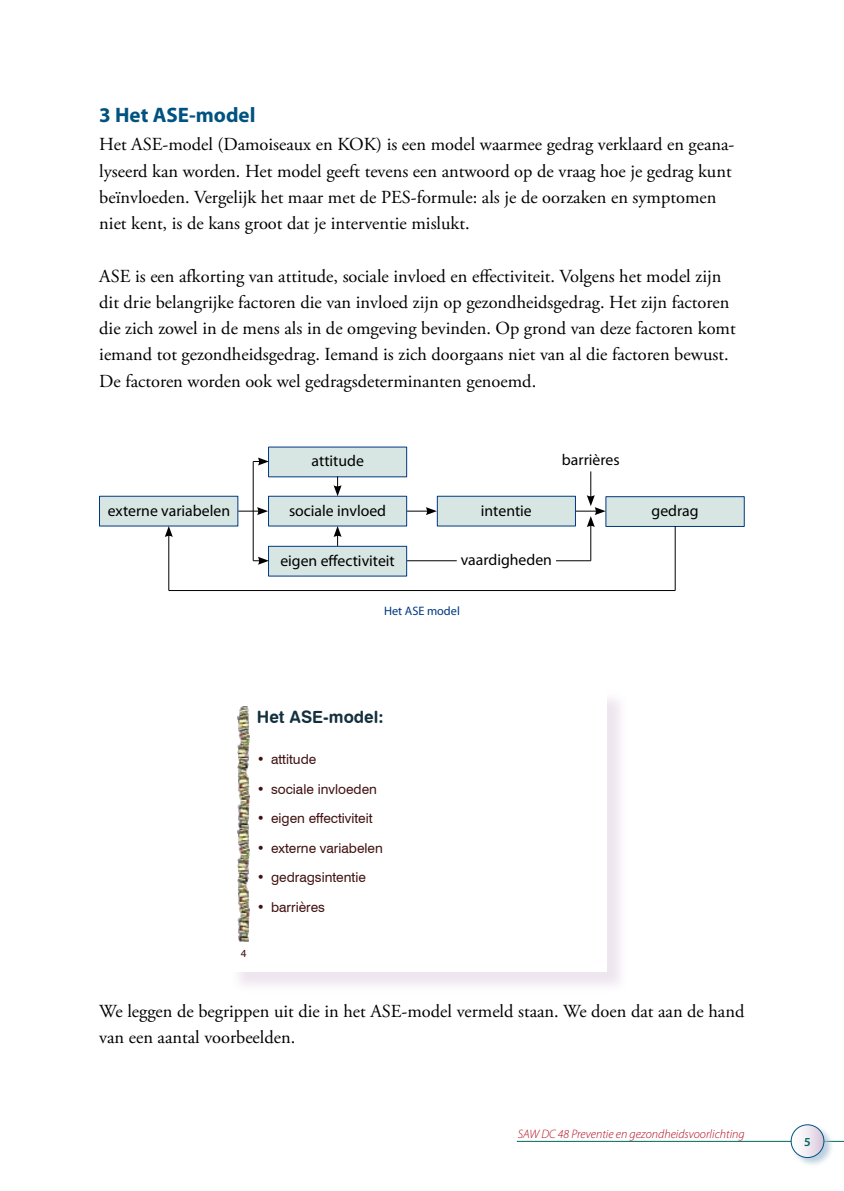
<style>
.page{position:relative;width:844px;height:1191px;background:#fff}
.page>*{position:absolute;margin:0;border:0;box-sizing:border-box;transform-origin:0 0}
.t1{font:700 21px "Myriad Pro";color:#005380}
.t2{font:18.38px/26.2px "Adobe Garamond Pro";color:#000}
.t3{font:16.8px "Swiss 721 BT Bold Rounded";color:#142f3e}
.t4{font:15.75px "Myriad Pro";color:#000}
.t5{font:13.65px "Swiss 721 BT";color:#411111}
.t6{font:italic 300 12.25px "Myriad Pro";color:#b3071b}
.t7{font:12.25px "Myriad Pro";color:#003882}
.t8{font:600 12.25px "Myriad Pro";color:#00685b}
.t9{font:10.5px "Swiss 721 BT";color:#411111}
</style>
<div class="page">
<div style="left:99px;top:496px;width:139px;height:30px;background:#d7e6e2;border:1px solid #003882"></div>
<div style="left:268px;top:446px;width:139px;height:31px;background:#d7e6e2"></div>
<div style="left:268px;top:496px;width:139px;height:30px;background:#d7e6e2;border:1px solid #003882"></div>
<div style="left:268px;top:546px;width:139px;height:30px;background:#d7e6e2;border:1px solid #003882"></div>
<div style="left:437px;top:496px;width:138px;height:30px;background:#d7e6e2;border:1px solid #003882"></div>
<div style="left:605px;top:496px;width:139px;height:31px;background:#d7e6e2;border:1px solid #003882"></div>
<svg style="left:238px;top:507px;width:30px;height:8px"></svg>
<svg style="left:407px;top:507px;width:30px;height:8px"></svg>
<hr style="left:253px;top:461px;width:1px;height:100px;background:#000">
<svg style="left:253px;top:457px;width:16px;height:8px"></svg>
<svg style="left:253px;top:557px;width:16px;height:8px"></svg>
<hr style="left:168px;top:534px;width:1px;height:56px;background:#000">
<svg style="left:165px;top:526px;width:8px;height:11px"></svg>
<hr style="left:169px;top:590px;width:506px;height:1px;background:#000">
<hr style="left:674px;top:526px;width:1px;height:64px;background:#000">
<hr style="left:407px;top:560px;width:49px;height:1px;background:#000">
<hr style="left:556px;top:560px;width:34px;height:1px;background:#000">
<hr style="left:590px;top:524px;width:1px;height:37px;background:#000">
<svg style="left:575px;top:471px;width:30px;height:56px"></svg>
<svg style="left:333px;top:526px;width:8px;height:20px"></svg>
<svg style="left:333px;top:476px;width:8px;height:20px"></svg>
<hr style="left:516px;top:1141px;width:327px;height:1px;background:#00685b">
<div style="left:790px;top:1124px;width:43px;height:43px;background:#a8c2d6;opacity:.75"></div>
<svg style="left:791px;top:1124px;width:32px;height:33px"></svg>
<div style="left:790px;top:1124px;width:33px;height:33px;border:1px solid #005380;border-radius:50%"></div>
<div style="left:230px;top:690px;width:398px;height:303px;background:#e9deea;opacity:.75"></div>
<div style="left:228px;top:687px;width:378px;height:284px;background:#fff"></div>
<img style="left:237px;top:828px;width:13px;height:113px">
<img style="left:237px;top:706px;width:13px;height:122px">
<p class="t1" style="left:99px;top:101px;width:158px">3 Het ASE-model</p>
<p class="t2" style="left:99px;top:132px;width:636px">Het ASE-model (Damoiseaux en KOK) is een model waarmee gedrag verklaard en geana&shy;lyseerd kan worden. Het model geeft tevens een antwoord op de vraag hoe je gedrag kunt beïnvloeden. Vergelijk het maar met de PES-formule: als je de oorzaken en symptomen niet kent, is de kans groot dat je interventie mislukt.</p>
<p class="t2" style="left:99px;top:263px;width:637px">ASE is een afkorting van attitude, sociale invloed en effectiviteit. Volgens het model zijn dit drie belangrijke factoren die van invloed zijn op gezondheidsgedrag. Het zijn factoren die zich zowel in de mens als in de omgeving bevinden. Op grond van deze factoren komt iemand tot gezondheidsgedrag. Iemand is zich doorgaans niet van al die factoren bewust.<br>De factoren worden ook wel gedragsdeterminanten genoemd.</p>
<p class="t4" style="left:108px;top:500px;width:124px">externe variabelen</p>
<p class="t4" style="left:311px;top:451px;width:54px">attitude</p>
<p class="t4" style="left:289px;top:500px;width:99px">sociale invloed</p>
<p class="t4" style="left:280px;top:550px;width:116px">eigen effectiviteit</p>
<p class="t4" style="left:561px;top:450px;width:59px">barrières</p>
<p class="t4" style="left:481px;top:500px;width:52px">intentie</p>
<p class="t4" style="left:460px;top:549px;width:93px">vaardigheden</p>
<p class="t7" style="left:384px;top:603px;width:77px">Het ASE model</p>
<p class="t4" style="left:651px;top:501px;width:49px">gedrag</p>
<p class="t3" style="left:257px;top:707px;width:128px">Het ASE-model:</p>
<p class="t5" style="left:257px;top:751px;width:61px">• attitude</p>
<p class="t5" style="left:257px;top:780px;width:121px">• sociale invloeden</p>
<p class="t5" style="left:257px;top:810px;width:117px">• eigen effectiviteit</p>
<p class="t5" style="left:257px;top:839px;width:127px">• externe variabelen</p>
<p class="t5" style="left:257px;top:869px;width:110px">• gedragsintentie</p>
<p class="t5" style="left:257px;top:899px;width:70px">• barrières</p>
<p class="t9" style="left:241px;top:947px;width:7px">4</p>
<p class="t2" style="left:99px;top:998px;width:646px">We leggen de begrippen uit die in het ASE-model vermeld staan. We doen dat aan de hand van een aantal voorbeelden.</p>
<p class="t6" style="left:517px;top:1127px;width:228px">SAW DC 48 Preventie en gezondheidsvoorlichting</p>
<p class="t8" style="left:804px;top:1133px;width:8px">5</p>
</div>
